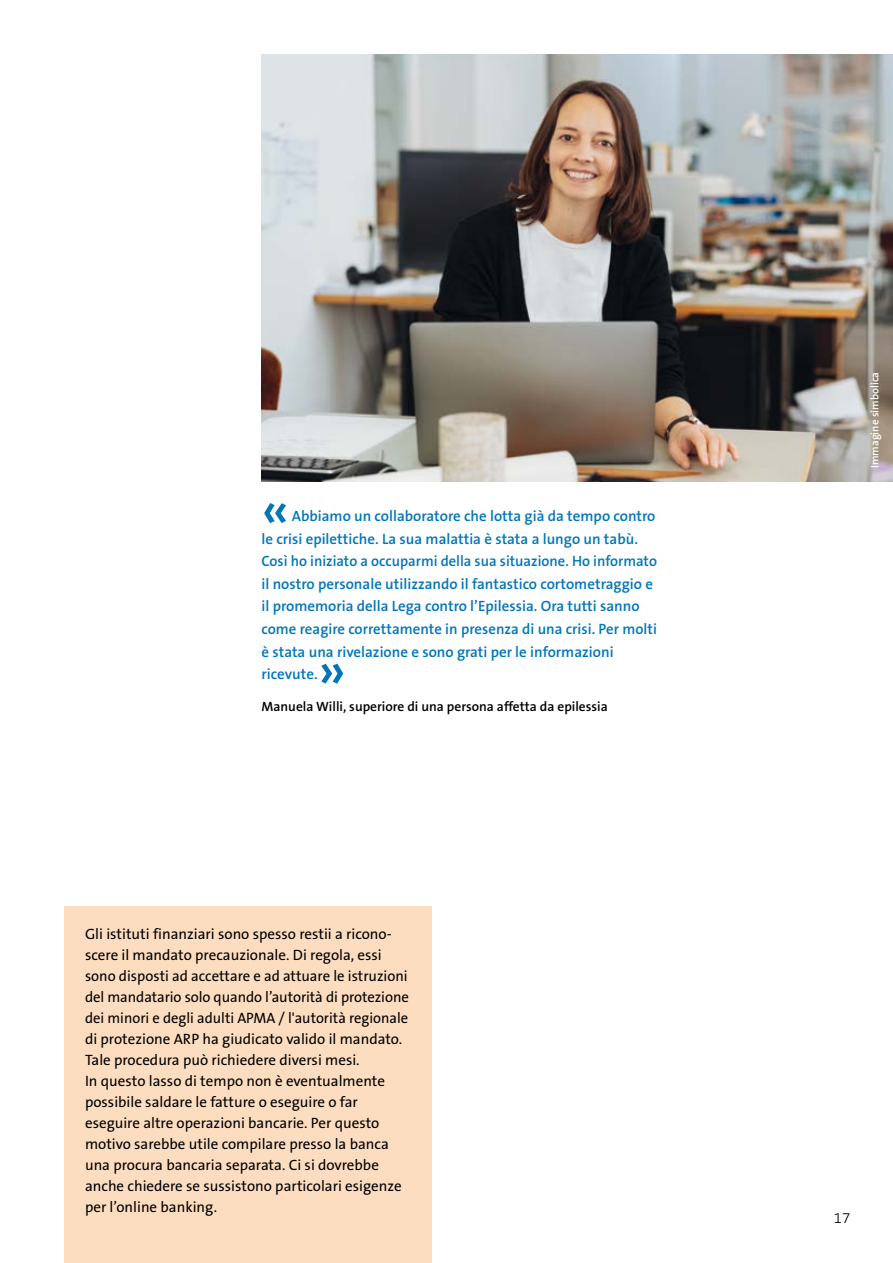
<style>
.page{position:relative;width:893px;height:1263px;background:#fff}
.page>*{position:absolute;margin:0;border:0;box-sizing:border-box;transform-origin:0 0}
.t1{font:600 54px "The Sans B6";color:#0076b9}
.t2{font:15px/21px "The Sans B5 Plain";color:#000}
.t3{font:600 15px/22.5px "The Sans B6";color:#0076b9}
.t4{font:300 15px "The Sans B3";color:#000}
.t5{font:600 13.5px "The Sans B6";color:#000}
.t6{font:600 10.95px "The Sans B6";color:#fff}
</style>
<div class="page">
<div style="left:64px;top:907px;width:368px;height:356px;background:#fcddc0"></div>
<img style="left:261px;top:54px;width:632px;height:428px">
<h1 class="t1" style="left:261px;top:482px;width:30px">«</h1>
<p class="t3" style="left:261px;top:506px;width:397px;text-indent:30px">Abbiamo un collaboratore che lotta già da tempo contro le crisi epilettiche. La sua malattia è stata a lungo un tabù.<br>Così ho iniziato a occuparmi della sua situazione. Ho informato il nostro personale utilizzando il fantastico cortometraggio e il promemoria della Lega contro l’Epilessia. Ora tutti sanno come reagire correttamente in presenza di una crisi. Per molti è stata una rivelazione e sono grati per le informazioni ricevute.</p>
<h1 class="t1" style="left:318px;top:643px;width:30px">»</h1>
<p class="t5" style="left:261px;top:700px;width:348px">Manuela Willi, superiore di una persona affetta da epilessia</p>
<p class="t2" style="left:85px;top:924px;width:325px">Gli istituti finanziari sono spesso restii a ricono&shy;scere il mandato precauzionale. Di regola, essi sono disposti ad accettare e ad attuare le istruzioni del mandatario solo quando l’autorità di protezione dei minori e degli adulti APMA / l'autorità regionale di protezione ARP ha giudicato valido il mandato.<br>Tale procedura può richiedere diversi mesi.<br>In questo lasso di tempo non è eventualmente possibile saldare le fatture o eseguire o far eseguire altre operazioni bancarie. Per questo motivo sarebbe utile compilare presso la banca una procura bancaria separata. Ci si dovrebbe anche chiedere se sussistono particolari esigenze per l’online banking.</p>
<p class="t6" style="left:869px;top:468px;width:98px;rotate:-90deg">Immagine simbolica</p>
<p class="t4" style="left:834px;top:1210px;width:18px">17</p>
</div>
